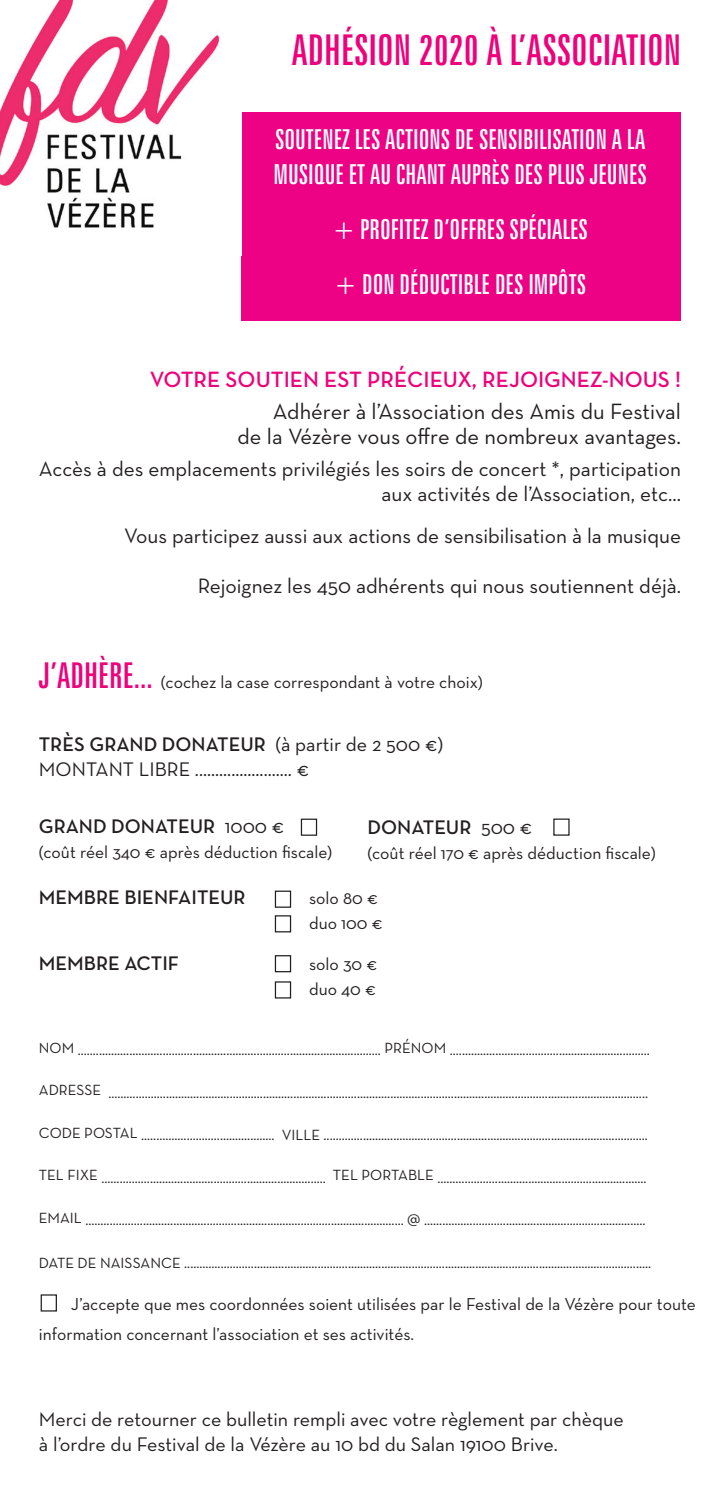
<style>
.page{position:relative;width:702px;height:1489px;background:#fff}
.page>*{position:absolute;margin:0;border:0;box-sizing:border-box;transform-origin:0 0}
.oeuvres{font:extra-condensed 42.5px "Zurich BT";color:#ed027c}
.t1{font:extra-condensed 27.5px/35px "Zurich BT";color:#fff}
.t2{font:22.5px/25px "Neutra Text";color:#231f20;text-align:right}
.t3{font:600 22.5px "Neutra Text";color:#ed027c}
.t4{font:21.25px/25px "Neutra Text";color:#231f20;text-align:right}
.oeuvres-2{font:20px/25px "Neutra Text";color:#231f20}
.oeuvres-3{font:600 20px "Neutra Text";color:#231f20}
.oeuvres-4{font:17.5px/25px "Neutra Text";color:#231f20}
.t5{font:15px "Neutra Text";color:#231f20}
.s1{font-family:"Zurich BT";font-stretch:extra-condensed;font-size:35.5px;color:#ed027c}
.s2{font-weight:400}
</style>
<div class="page">
<div style="left:301px;top:818px;width:16px;height:17px;border:1px solid #231f20"></div>
<div style="left:275px;top:890px;width:16px;height:17px;border:1px solid #231f20"></div>
<div style="left:275px;top:915px;width:16px;height:17px;border:1px solid #231f20"></div>
<div style="left:275px;top:955px;width:16px;height:17px;border:1px solid #231f20"></div>
<div style="left:275px;top:981px;width:16px;height:17px;border:1px solid #231f20"></div>
<div style="left:241px;top:112px;width:440px;height:208px;background:#ed0286"></div>
<img style="left:0;top:0;width:220px;height:228px">
<div style="left:41px;top:1294px;width:16px;height:17px;border:1px solid #231f20"></div>
<p class="oeuvres" style="left:292px;top:26px;width:391px">ADHÉSION 2020 À L’ASSOCIATION</p>
<p class="t1" style="left:273px;top:122px;width:375px">SOUTENEZ LES ACTIONS DE SENSIBILISATION A LA<br>MUSIQUE ET AU CHANT AUPRÈS DES PLUS JEUNES</p>
<p class="t1" style="left:332px;top:212px;width:257px">+ PROFITEZ D’OFFRES SPÉCIALES</p>
<p class="t1" style="left:334px;top:267px;width:253px">+ DON DÉDUCTIBLE DES IMPÔTS</p>
<p class="t3" style="left:150px;top:365px;width:532px">VOTRE SOUTIEN EST PRÉCIEUX, REJOIGNEZ-NOUS !</p>
<p class="t2" style="left:237px;top:398px;width:445px">Adhérer à l’Association des Amis du Festival<br>de la Vézère vous offre de nombreux avantages.</p>
<p class="t4" style="left:39px;top:455px;width:643px">Accès à des emplacements privilégiés les soirs de concert *, participation aux activités de l’Association, etc...</p>
<p class="t4" style="left:124px;top:523px;width:558px">Vous participez aussi aux actions de sensibilisation à la musique</p>
<p class="t4" style="left:198px;top:573px;width:484px">Rejoignez les 450 adhérents qui nous soutiennent déjà.</p>
<p class="oeuvres-4" style="left:39px;top:669px;width:445px"><span class="s1">J’ADHÈRE...</span> (cochez la case correspondant à votre choix)</p>
<p class="oeuvres-3" style="left:39px;top:732px;width:406px">TRÈS GRAND DONATEUR <span class="s2">(à partir de 2 500 €)</span></p>
<p class="oeuvres-2" style="left:39px;top:756px;width:272px">MONTANT LIBRE ........................ €</p>
<p class="oeuvres-3" style="left:39px;top:813px;width:247px">GRAND DONATEUR <span class="s2">1000 €</span></p>
<p class="oeuvres-4" style="left:39px;top:838px;width:295px">(coût réel 340 € après déduction fiscale)</p>
<p class="oeuvres-3" style="left:39px;top:884px;width:208px">MEMBRE BIENFAITEUR</p>
<p class="oeuvres-4" style="left:309px;top:885px;width:75px">solo 80 € duo 100 €</p>
<p class="oeuvres-3" style="left:39px;top:951px;width:142px">MEMBRE ACTIF</p>
<p class="oeuvres-4" style="left:309px;top:951px;width:70px">solo 30 € duo 40 €</p>
<p class="oeuvres-3" style="left:367px;top:815px;width:166px">DONATEUR <span class="s2">500 €</span></p>
<p class="oeuvres-4" style="left:367px;top:840px;width:290px">(coût réel 170 € après déduction fiscale)</p>
<p class="t5" style="left:39px;top:1040px;width:612px">NOM .................................................................................................... PRÉNOM ..................................................................</p>
<p class="t5" style="left:39px;top:1083px;width:610px">ADRESSE ..................................................................................................................................................................................</p>
<p class="t5" style="left:39px;top:1125px;width:610px">CODE POSTAL ............................................ VILLE ...........................................................................................................</p>
<p class="t5" style="left:39px;top:1168px;width:609px">TEL FIXE .......................................................................... TEL PORTABLE .....................................................................</p>
<p class="t5" style="left:39px;top:1210px;width:608px">EMAIL ......................................................................................................... @ .........................................................................</p>
<p class="t5" style="left:39px;top:1253px;width:613px">DATE DE NAISSANCE ..........................................................................................................................................................</p>
<p class="oeuvres-4" style="left:39px;top:1288px;width:658px;line-height:30px;text-indent:32px">J’accepte que mes coordonnées soient utilisées par le Festival de la Vézère pour toute information concernant l’association et ses activités.</p>
<p class="oeuvres-2" style="left:39px;top:1406px;width:586px">Merci de retourner ce bulletin rempli avec votre règlement par chèque à l’ordre du Festival de la Vézère au 10 bd du Salan 19100 Brive.</p>
</div>
